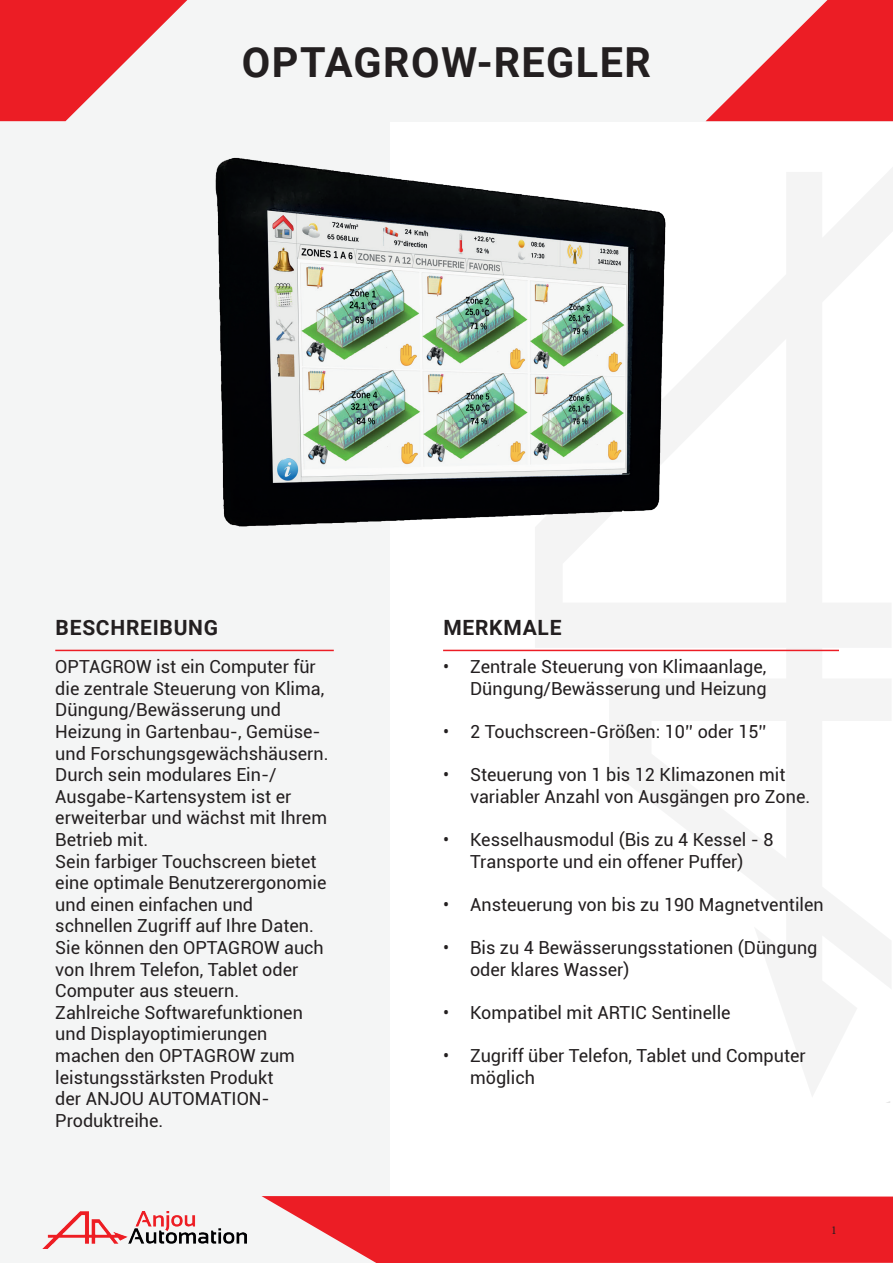
<style>
.page{position:relative;width:893px;height:1263px;background:#fff}
.page>*{position:absolute;margin:0;border:0;box-sizing:border-box;transform-origin:0 0}
.t1{font:700 41.4px "Roboto";letter-spacing:.035em;color:#231f20}
.t2{font:700 21px "Roboto";letter-spacing:.035em;color:#231f20}
.t3{font:18px/21.6px "Roboto";color:#231f20}
.t4{font:12px "Minion Pro";color:#231f20}
</style>
<div class="page">
<div style="left:0;top:0;width:389px;height:1263px;background:#f4f5f5"></div>
<div style="left:0;top:0;width:893px;height:121px;background:#f4f5f5"></div>
<svg style="left:0;top:0;width:187px;height:121px"></svg>
<svg style="left:706px;top:0;width:187px;height:121px"></svg>
<div style="left:323px;top:1196px;width:570px;height:67px;background:#ec1d25"></div>
<svg style="left:535px;top:168px;width:358px;height:928px"></svg>
<hr style="left:55px;top:650px;width:279px;height:1px;background:#ec1d25">
<hr style="left:443px;top:650px;width:396px;height:1px;background:#ec1d25">
<img style="left:43px;top:1211px;width:200px;height:38px">
<img style="left:215px;top:132px;width:481px;height:430px">
<svg style="left:243px;top:1196px;width:80px;height:48px"></svg>
<h1 class="t1" style="left:242px;top:33px;width:411px">OPTAGROW-REGLER</h1>
<p class="t2" style="left:56px;top:613px;width:164px">BESCHREIBUNG</p>
<p class="t2" style="left:443px;top:613px;width:120px">MERKMALE</p>
<p class="t3" style="left:55px;top:655px;width:275px">OPTAGROW ist ein Computer für die zentrale Steuerung von Klima,<br>Düngung/Bewässerung und<br>Heizung in Gartenbau-, Gemüse&shy;und Forschungsgewächshäusern.<br>Durch sein modulares Ein-/<br>Ausgabe-Kartensystem ist er erweiterbar und wächst mit Ihrem<br>Betrieb mit.<br>Sein farbiger Touchscreen bietet eine optimale Benutzerergonomie und einen einfachen und schnellen Zugriff auf Ihre Daten.<br>Sie können den OPTAGROW auch von Ihrem Telefon, Tablet oder<br>Computer aus steuern.<br>Zahlreiche Softwarefunktionen und Displayoptimierungen machen den OPTAGROW zum leistungsstärksten Produkt<br>der ANJOU AUTOMATION-<br>Produktreihe.</p>
<p class="t3" style="left:443px;top:655px;width:325px;text-align:right">• Zentrale Steuerung von Klimaanlage,<br>Düngung/Bewässerung und Heizung</p>
<p class="t3" style="left:443px;top:720px;width:325px">• 2 Touchscreen-Größen: 10’’ oder 15’’</p>
<p class="t3" style="left:470px;top:763px;width:342px;text-indent:-27px">• Steuerung von 1 bis 12 Klimazonen mit variabler Anzahl von Ausgängen pro Zone.</p>
<p class="t3" style="left:443px;top:828px;width:332px;text-align:center">• Kesselhausmodul (Bis zu 4 Kessel - 8<br>Transporte und ein offener Puffer)</p>
<p class="t3" style="left:443px;top:893px;width:382px">• Ansteuerung von bis zu 190 Magnetventilen</p>
<p class="t3" style="left:470px;top:936px;width:349px;text-indent:-27px">• Bis zu 4 Bewässerungsstationen (Düngung oder klares Wasser)</p>
<p class="t3" style="left:443px;top:1001px;width:289px">• Kompatibel mit ARTIC Sentinelle</p>
<p class="t3" style="left:470px;top:1044px;width:337px;text-indent:-27px">• Zugriff über Telefon, Tablet und Computer möglich</p>
<p class="t4" style="left:831px;top:1222px;width:7px">1</p>
</div>
